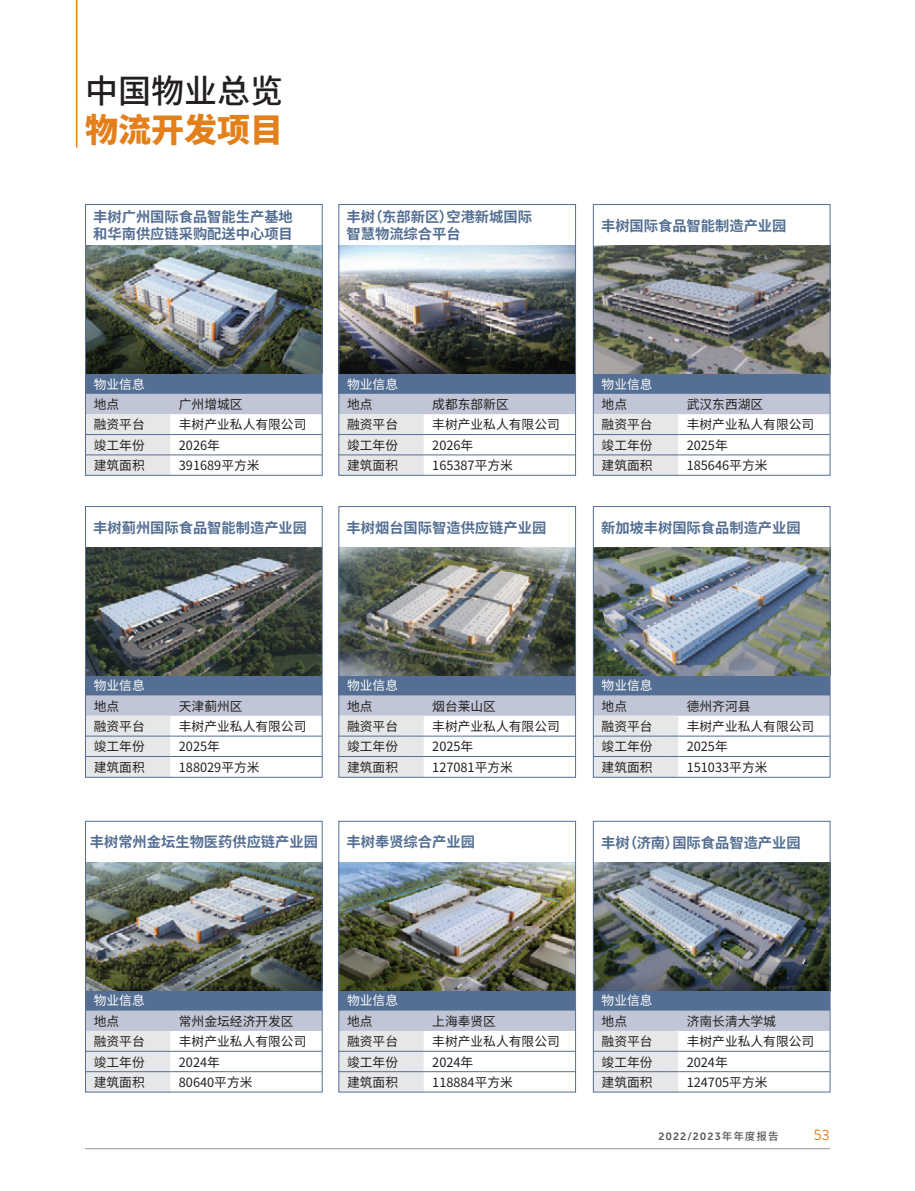
<style>
.page{position:relative;width:915px;height:1191px;background:#fff}
.page>*{position:absolute;margin:0;border:0;box-sizing:border-box;transform-origin:0 0}
.C_Main_Header_Black{font:500 33px "Noto Sans CJ Ksc";color:#231f20}
.C_Main_Header_Orange{font:900 33px "Noto Sans CJ Ksc";color:#e4801b}
.t1{font:15px "Brandon Grotesque";color:#e4801b}
.C_Property_list_subhead_in_color{font:700 14.25px/17.1px "Noto Sans CJ Ksc";color:#546f93}
.C_Table_Bold_text{font:12.75px "Noto Sans CJ Ksc";color:#231f20}
.C_body_text{font:12.75px "Noto Sans CJ Ksc";color:#231f20}
.C_Table_light_text{font:12.75px "Noto Sans CJ Ksc";color:#231f20}
.Logistic_subhead{font:12.75px "Noto Sans CJ Ksc";color:#fff}
.t2{font:10.5px "Museo Sans 700";letter-spacing:.1em;color:#57585a}
.s1{font-family:"Noto Sans CJ Ksc";font-weight:500}
</style>
<div class="page">
<div style="left:85px;top:373px;width:236px;height:21px;background:#546f93"></div>
<svg style="left:87px;top:394px;width:233px;height:79px"></svg>
<hr style="left:170px;top:454px;width:151px;height:1px;background:#546f93">
<div style="left:338px;top:373px;width:237px;height:21px;background:#546f93"></div>
<svg style="left:340px;top:394px;width:233px;height:79px"></svg>
<hr style="left:423px;top:454px;width:152px;height:1px;background:#546f93">
<div style="left:593px;top:373px;width:236px;height:21px;background:#546f93"></div>
<svg style="left:594px;top:394px;width:234px;height:79px"></svg>
<hr style="left:678px;top:454px;width:151px;height:1px;background:#546f93">
<img style="left:87px;top:246px;width:233px;height:127px">
<img style="left:340px;top:246px;width:233px;height:127px">
<img style="left:594px;top:246px;width:234px;height:127px">
<div style="left:85px;top:204px;width:237px;height:271px;border:1px solid #546f93"></div>
<div style="left:338px;top:204px;width:237px;height:271px;border:1px solid #546f93"></div>
<div style="left:592px;top:204px;width:238px;height:271px;border:1px solid #546f93"></div>
<div style="left:85px;top:675px;width:236px;height:20px;background:#546f93"></div>
<svg style="left:87px;top:695px;width:233px;height:80px"></svg>
<hr style="left:170px;top:756px;width:151px;height:1px;background:#546f93">
<div style="left:338px;top:675px;width:237px;height:20px;background:#546f93"></div>
<svg style="left:340px;top:695px;width:233px;height:80px"></svg>
<hr style="left:423px;top:756px;width:152px;height:1px;background:#546f93">
<div style="left:593px;top:675px;width:236px;height:20px;background:#546f93"></div>
<svg style="left:594px;top:695px;width:234px;height:80px"></svg>
<hr style="left:678px;top:756px;width:151px;height:1px;background:#546f93">
<img style="left:87px;top:548px;width:233px;height:127px">
<img style="left:340px;top:548px;width:233px;height:127px">
<img style="left:594px;top:548px;width:234px;height:127px">
<div style="left:85px;top:506px;width:237px;height:271px;border:1px solid #546f93"></div>
<div style="left:338px;top:506px;width:237px;height:271px;border:1px solid #546f93"></div>
<div style="left:592px;top:506px;width:238px;height:271px;border:1px solid #546f93"></div>
<div style="left:85px;top:990px;width:236px;height:20px;background:#546f93"></div>
<svg style="left:87px;top:1010px;width:233px;height:80px"></svg>
<hr style="left:170px;top:1071px;width:151px;height:1px;background:#546f93">
<div style="left:338px;top:990px;width:237px;height:20px;background:#546f93"></div>
<svg style="left:340px;top:1010px;width:233px;height:80px"></svg>
<hr style="left:423px;top:1071px;width:152px;height:1px;background:#546f93">
<div style="left:593px;top:990px;width:236px;height:20px;background:#546f93"></div>
<svg style="left:594px;top:1010px;width:234px;height:80px"></svg>
<hr style="left:678px;top:1071px;width:151px;height:1px;background:#546f93">
<img style="left:87px;top:862px;width:233px;height:128px">
<img style="left:340px;top:862px;width:233px;height:128px">
<img style="left:594px;top:862px;width:234px;height:128px">
<div style="left:85px;top:821px;width:237px;height:271px;border:1px solid #546f93"></div>
<div style="left:338px;top:821px;width:237px;height:271px;border:1px solid #546f93"></div>
<div style="left:592px;top:821px;width:238px;height:271px;border:1px solid #546f93"></div>
<hr style="left:76px;top:0;width:1px;height:148px;background:#e4801b">
<hr style="left:85px;top:1148px;width:744px;height:1px;background:#939598">
<p class="C_Main_Header_Black" style="left:85px;top:72px;width:199px">中国物业总览</p>
<p class="C_Main_Header_Orange" style="left:85px;top:111px;width:199px">物流开发项目</p>
<p class="C_Property_list_subhead_in_color" style="left:93px;top:208px;width:201px">丰树广州国际食品智能生产基地和华南供应链采购配送中心项目</p>
<p class="C_Property_list_subhead_in_color" style="left:346px;top:208px;width:187px">丰树（东部新区）空港新城国际智慧物流综合平台</p>
<p class="C_Property_list_subhead_in_color" style="left:601px;top:217px;width:187px">丰树国际食品智能制造产业园</p>
<p class="Logistic_subhead" style="left:94px;top:377px;width:53px">物业信息</p>
<p class="C_Table_Bold_text" style="left:94px;top:397px;width:27px">地点</p>
<p class="C_Table_Bold_text" style="left:179px;top:397px;width:65px">广州增城区</p>
<p class="C_Table_Bold_text" style="left:94px;top:417px;width:53px">融资平台</p>
<p class="C_body_text" style="left:179px;top:417px;width:129px">丰树产业私人有限公司</p>
<p class="C_Table_Bold_text" style="left:94px;top:438px;width:53px">竣工年份</p>
<p class="C_body_text" style="left:179px;top:438px;width:43px">2026年</p>
<p class="C_Table_Bold_text" style="left:94px;top:458px;width:53px">建筑面积</p>
<p class="C_Table_light_text" style="left:179px;top:458px;width:82px">391689平方米</p>
<p class="Logistic_subhead" style="left:347px;top:377px;width:52px">物业信息</p>
<p class="C_Table_Bold_text" style="left:347px;top:397px;width:27px">地点</p>
<p class="C_Table_Bold_text" style="left:432px;top:397px;width:78px">成都东部新区</p>
<p class="C_Table_Bold_text" style="left:347px;top:417px;width:52px">融资平台</p>
<p class="C_body_text" style="left:432px;top:417px;width:129px">丰树产业私人有限公司</p>
<p class="C_Table_Bold_text" style="left:347px;top:438px;width:52px">竣工年份</p>
<p class="C_body_text" style="left:432px;top:438px;width:43px">2026年</p>
<p class="C_Table_Bold_text" style="left:347px;top:458px;width:52px">建筑面积</p>
<p class="C_Table_light_text" style="left:432px;top:458px;width:82px">165387平方米</p>
<p class="Logistic_subhead" style="left:601px;top:377px;width:52px">物业信息</p>
<p class="C_Table_Bold_text" style="left:601px;top:397px;width:27px">地点</p>
<p class="C_Table_Bold_text" style="left:686px;top:397px;width:78px">武汉东西湖区</p>
<p class="C_Table_Bold_text" style="left:601px;top:417px;width:52px">融资平台</p>
<p class="C_body_text" style="left:686px;top:417px;width:129px">丰树产业私人有限公司</p>
<p class="C_Table_Bold_text" style="left:601px;top:438px;width:52px">竣工年份</p>
<p class="C_body_text" style="left:686px;top:438px;width:43px">2025年</p>
<p class="C_Table_Bold_text" style="left:601px;top:458px;width:52px">建筑面积</p>
<p class="C_Table_light_text" style="left:686px;top:458px;width:82px">185646平方米</p>
<p class="C_Property_list_subhead_in_color" style="left:93px;top:519px;width:215px">丰树蓟州国际食品智能制造产业园</p>
<p class="C_Property_list_subhead_in_color" style="left:346px;top:519px;width:201px">丰树烟台国际智造供应链产业园</p>
<p class="C_Property_list_subhead_in_color" style="left:601px;top:519px;width:201px">新加坡丰树国际食品制造产业园</p>
<p class="Logistic_subhead" style="left:94px;top:678px;width:53px">物业信息</p>
<p class="C_Table_Bold_text" style="left:94px;top:699px;width:27px">地点</p>
<p class="C_Table_Bold_text" style="left:179px;top:699px;width:65px">天津蓟州区</p>
<p class="C_Table_Bold_text" style="left:94px;top:719px;width:53px">融资平台</p>
<p class="C_body_text" style="left:179px;top:719px;width:129px">丰树产业私人有限公司</p>
<p class="C_Table_Bold_text" style="left:94px;top:739px;width:53px">竣工年份</p>
<p class="C_body_text" style="left:179px;top:739px;width:43px">2025年</p>
<p class="C_Table_Bold_text" style="left:94px;top:760px;width:53px">建筑面积</p>
<p class="C_Table_light_text" style="left:179px;top:760px;width:82px">188029平方米</p>
<p class="Logistic_subhead" style="left:347px;top:678px;width:52px">物业信息</p>
<p class="C_Table_Bold_text" style="left:347px;top:699px;width:27px">地点</p>
<p class="C_Table_Bold_text" style="left:432px;top:699px;width:65px">烟台莱山区</p>
<p class="C_Table_Bold_text" style="left:347px;top:719px;width:52px">融资平台</p>
<p class="C_body_text" style="left:432px;top:719px;width:129px">丰树产业私人有限公司</p>
<p class="C_Table_Bold_text" style="left:347px;top:739px;width:52px">竣工年份</p>
<p class="C_body_text" style="left:432px;top:739px;width:43px">2025年</p>
<p class="C_Table_Bold_text" style="left:347px;top:760px;width:52px">建筑面积</p>
<p class="C_Table_light_text" style="left:432px;top:760px;width:82px">127081平方米</p>
<p class="Logistic_subhead" style="left:601px;top:678px;width:52px">物业信息</p>
<p class="C_Table_Bold_text" style="left:601px;top:699px;width:27px">地点</p>
<p class="C_Table_Bold_text" style="left:686px;top:699px;width:65px">德州齐河县</p>
<p class="C_Table_Bold_text" style="left:601px;top:719px;width:52px">融资平台</p>
<p class="C_body_text" style="left:686px;top:719px;width:129px">丰树产业私人有限公司</p>
<p class="C_Table_Bold_text" style="left:601px;top:739px;width:52px">竣工年份</p>
<p class="C_body_text" style="left:686px;top:739px;width:43px">2025年</p>
<p class="C_Table_Bold_text" style="left:601px;top:760px;width:52px">建筑面积</p>
<p class="C_Table_light_text" style="left:686px;top:760px;width:82px">151033平方米</p>
<p class="C_Property_list_subhead_in_color" style="left:90px;top:834px;width:230px">丰树常州金坛生物医药供应链产业园</p>
<p class="C_Property_list_subhead_in_color" style="left:346px;top:834px;width:130px">丰树奉贤综合产业园</p>
<p class="C_Property_list_subhead_in_color" style="left:601px;top:834px;width:201px">丰树（济南）国际食品智造产业园</p>
<p class="Logistic_subhead" style="left:94px;top:993px;width:53px">物业信息</p>
<p class="C_Table_Bold_text" style="left:94px;top:1014px;width:27px">地点</p>
<p class="C_Table_Bold_text" style="left:179px;top:1014px;width:116px">常州金坛经济开发区</p>
<p class="C_Table_Bold_text" style="left:94px;top:1034px;width:53px">融资平台</p>
<p class="C_body_text" style="left:179px;top:1034px;width:129px">丰树产业私人有限公司</p>
<p class="C_Table_Bold_text" style="left:94px;top:1054px;width:53px">竣工年份</p>
<p class="C_body_text" style="left:179px;top:1054px;width:43px">2024年</p>
<p class="C_Table_Bold_text" style="left:94px;top:1075px;width:53px">建筑面积</p>
<p class="C_Table_light_text" style="left:179px;top:1075px;width:75px">80640平方米</p>
<p class="Logistic_subhead" style="left:347px;top:993px;width:52px">物业信息</p>
<p class="C_Table_Bold_text" style="left:347px;top:1014px;width:27px">地点</p>
<p class="C_Table_Bold_text" style="left:432px;top:1014px;width:65px">上海奉贤区</p>
<p class="C_Table_Bold_text" style="left:347px;top:1034px;width:52px">融资平台</p>
<p class="C_body_text" style="left:432px;top:1034px;width:129px">丰树产业私人有限公司</p>
<p class="C_Table_Bold_text" style="left:347px;top:1054px;width:52px">竣工年份</p>
<p class="C_body_text" style="left:432px;top:1054px;width:43px">2024年</p>
<p class="C_Table_Bold_text" style="left:347px;top:1075px;width:52px">建筑面积</p>
<p class="C_Table_light_text" style="left:432px;top:1075px;width:82px">118884平方米</p>
<p class="Logistic_subhead" style="left:601px;top:993px;width:52px">物业信息</p>
<p class="C_Table_Bold_text" style="left:601px;top:1014px;width:27px">地点</p>
<p class="C_Table_Bold_text" style="left:686px;top:1014px;width:91px">济南长清大学城</p>
<p class="C_Table_Bold_text" style="left:601px;top:1034px;width:52px">融资平台</p>
<p class="C_body_text" style="left:686px;top:1034px;width:129px">丰树产业私人有限公司</p>
<p class="C_Table_Bold_text" style="left:601px;top:1054px;width:52px">竣工年份</p>
<p class="C_body_text" style="left:686px;top:1054px;width:43px">2024年</p>
<p class="C_Table_Bold_text" style="left:601px;top:1075px;width:52px">建筑面积</p>
<p class="C_Table_light_text" style="left:686px;top:1075px;width:82px">124705平方米</p>
<p class="t2" style="left:658px;top:1130px;width:122px">2022/2023<span class="s1">年年度报告</span></p>
<p class="t1" style="left:813px;top:1124px;width:17px">53</p>
</div>
